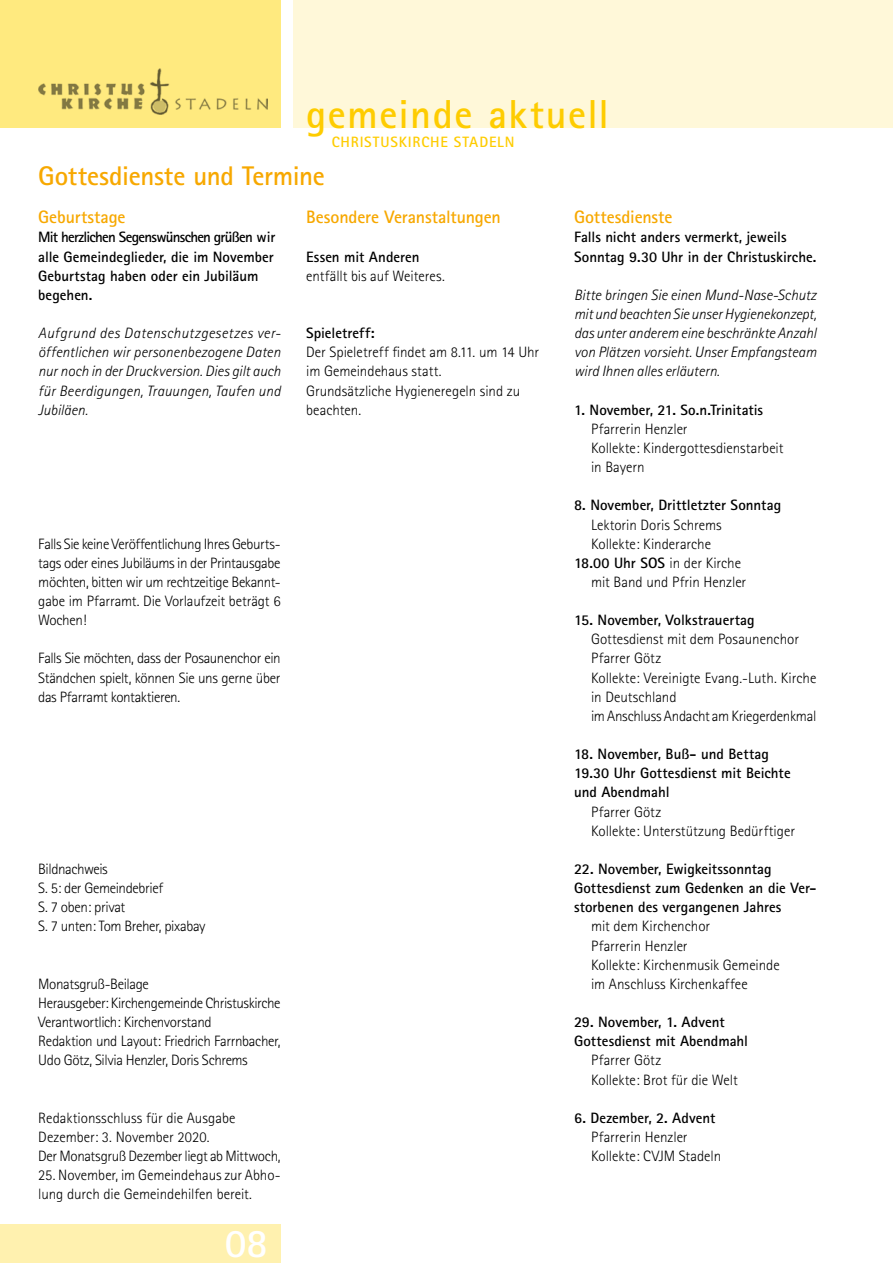
<style>
.page{position:relative;width:893px;height:1263px;background:#fff}
.page>*{position:absolute;margin:0;border:0;box-sizing:border-box;transform-origin:0 0}
.t1{font:700 40.5px "Rotis Sans Serif";letter-spacing:.035em;color:#fecc00}
.t2{font:700 40.5px "Rotis Sans Serif";color:#fff}
.t3{font:700 27px "Rotis Sans Serif";letter-spacing:-.01em;color:#f7a800}
.t4{font:700 18px "Rotis Sans Serif";letter-spacing:-.005em;color:#f7a800}
.t5{font:300 15px/19.2px "Rotis Sans Serif";letter-spacing:-.01em;color:#000}
.t6{font:700 15px/19.2px "Rotis Sans Serif";letter-spacing:-.005em;color:#000}
.t7{font:italic 300 15px/19.2px "Rotis Sans Serif";letter-spacing:-.005em;color:#000;text-align:justify}
.t8{font:700 15px "Rotis Sans Serif";letter-spacing:.055em;color:#fecc00}
.s1{font-weight:300}
</style>
<div class="page">
<div style="left:293px;top:0;width:600px;height:128px;background:#fff8d9"></div>
<div style="left:0;top:0;width:281px;height:128px;background:#ffea7f"></div>
<div style="left:0;top:1225px;width:281px;height:38px;background:#fff1af"></div>
<img style="left:38px;top:68px;width:230px;height:47px">
<h1 class="t1" style="left:306px;top:88px;width:304px">gemeinde aktuell</h1>
<p class="t8" style="left:332px;top:132px;width:184px">CHRISTUSKIRCHE STADELN</p>
<h2 class="t3" style="left:38px;top:159px;width:288px">Gottesdienste und Termine</h2>
<p class="t4" style="left:38px;top:206px;width:89px">Geburtstage</p>
<p class="t6" style="left:38px;top:227px;width:239px">Mit herzlichen Segenswünschen grüßen wir alle Gemeindeglieder, die im November<br>Geburtstag haben oder ein Jubiläum begehen.</p>
<p class="t7" style="left:38px;top:324px;width:244px">Aufgrund des Datenschutzgesetzes ver&shy;öffentlichen wir personenbezogene Daten nur noch in der Druckversion. Dies gilt auch für Beerdigungen, Trauungen, Taufen und Jubiläen.</p>
<p class="t4" style="left:306px;top:206px;width:196px">Besondere Veranstaltungen</p>
<p class="t6" style="left:306px;top:247px;width:115px">Essen mit Anderen</p>
<p class="t5" style="left:306px;top:266px;width:140px">entfällt bis auf Weiteres.</p>
<p class="t6" style="left:306px;top:323px;width:70px">Spieletreff:</p>
<p class="t5" style="left:306px;top:343px;width:235px">Der Spieletreff findet am 8.11. um 14 Uhr im Gemeindehaus statt.<br>Grundsätzliche Hygieneregeln sind zu beachten.</p>
<p class="t5" style="left:38px;top:534px;width:244px;text-align:justify">Falls Sie keine Veröffentlichung Ihres Geburts&shy;tags oder eines Jubiläums in der Printausgabe möchten, bitten wir um rechtzeitige Bekannt&shy;gabe im Pfarramt. Die Vorlaufzeit beträgt 6<br>Wochen!</p>
<p class="t5" style="left:38px;top:649px;width:244px;text-align:justify">Falls Sie möchten, dass der Posaunenchor ein Ständchen spielt, können Sie uns gerne über das Pfarramt kontaktieren.</p>
<p class="t5" style="left:38px;top:859px;width:169px">Bildnachweis<br>S. 5: der Gemeindebrief<br>S. 7 oben: privat<br>S. 7 unten: Tom Breher, pixabay</p>
<p class="t5" style="left:38px;top:974px;width:244px">Monatsgruß-Beilage<br>Herausgeber: Kirchengemeinde Christuskirche Verantwortlich: Kirchenvorstand<br>Redaktion und Layout: Friedrich Farrnbacher, Udo Götz, Silvia Henzler, Doris Schrems</p>
<p class="t5" style="left:38px;top:1108px;width:244px">Redaktionsschluss für die Ausgabe<br>Dezember: 3. November 2020.<br>Der Monatsgruß Dezember liegt ab Mittwoch,</p>
<p class="t5" style="left:38px;top:1165px;width:244px">25. November, im Gemeindehaus zur Abho&shy;lung durch die Gemeindehilfen bereit.</p>
<h1 class="t2" style="left:225px;top:1217px;width:45px">08</h1>
<p class="t4" style="left:574px;top:206px;width:100px">Gottesdienste</p>
<p class="t6" style="left:574px;top:227px;width:244px">Falls nicht anders vermerkt, jeweils<br>Sonntag 9.30 Uhr in der Christuskirche.</p>
<p class="t7" style="left:574px;top:285px;width:244px">Bitte bringen Sie einen Mund-Nase-Schutz mit und beachten Sie unser Hygienekonzept, das unter anderem eine beschränkte Anzahl von Plätzen vorsieht. Unser Empfangsteam wird Ihnen alles erläutern.</p>
<p class="t6" style="left:574px;top:400px;width:191px">1. November, 21. So.n.Trinitatis</p>
<p class="t5" style="left:591px;top:419px;width:194px">Pfarrerin Henzler<br>Kollekte: Kindergottesdienstarbeit in Bayern</p>
<p class="t6" style="left:574px;top:495px;width:209px">8. November, Drittletzter Sonntag</p>
<p class="t5" style="left:591px;top:515px;width:132px">Lektorin Doris Schrems</p>
<p class="t5" style="left:591px;top:534px;width:122px">Kollekte: Kinderarche</p>
<p class="t6" style="left:574px;top:553px;width:169px">18.00 Uhr SOS <span class="s1">in der Kirche</span></p>
<p class="t5" style="left:591px;top:572px;width:157px">mit Band und Pfrin Henzler</p>
<p class="t6" style="left:574px;top:610px;width:182px">15. November, Volkstrauertag</p>
<p class="t5" style="left:591px;top:630px;width:227px">Gottesdienst mit dem Posaunenchor<br>Pfarrer Götz<br>Kollekte: Vereinigte Evang.-Luth. Kirche in Deutschland<br>im Anschluss Andacht am Kriegerdenkmal</p>
<p class="t6" style="left:574px;top:744px;width:218px">18. November, Buß- und Bettag<br>19.30 Uhr Gottesdienst mit Beichte und Abendmahl</p>
<p class="t5" style="left:591px;top:802px;width:205px">Pfarrer Götz<br>Kollekte: Unterstützung Bedürftiger</p>
<p class="t6" style="left:574px;top:859px;width:244px">22. November, Ewigkeitssonntag<br>Gottesdienst zum Gedenken an die Ver&shy;storbenen des vergangenen Jahres</p>
<p class="t5" style="left:591px;top:917px;width:190px">mit dem Kirchenchor<br>Pfarrerin Henzler<br>Kollekte: Kirchenmusik Gemeinde im Anschluss Kirchenkaffee</p>
<p class="t6" style="left:574px;top:1012px;width:176px">29. November, 1. Advent<br>Gottesdienst mit Abendmahl</p>
<p class="t5" style="left:591px;top:1051px;width:148px">Pfarrer Götz<br>Kollekte: Brot für die Welt</p>
<p class="t6" style="left:574px;top:1108px;width:143px">6. Dezember, 2. Advent</p>
<p class="t5" style="left:591px;top:1127px;width:132px">Pfarrerin Henzler<br>Kollekte: CVJM Stadeln</p>
</div>
